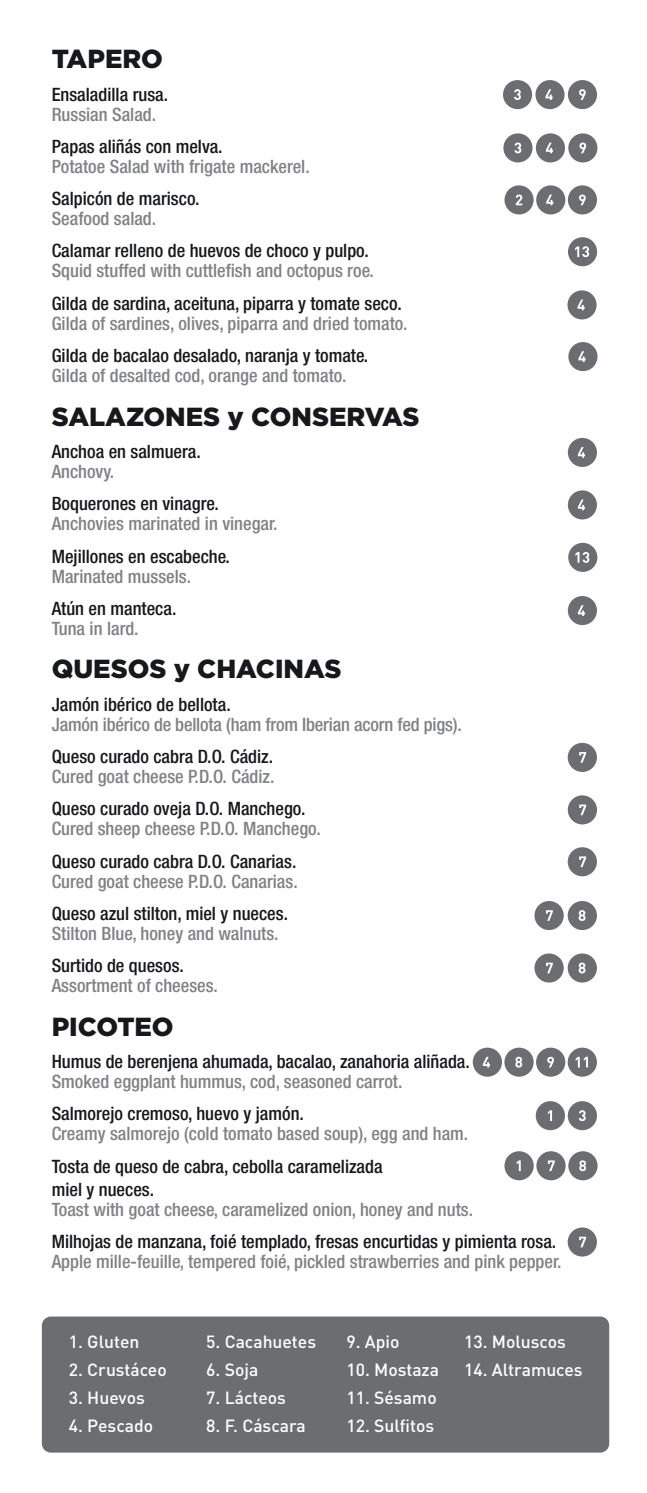
<style>
.page{position:relative;width:647px;height:1493px;background:#fff}
.page>*{position:absolute;margin:0;border:0;box-sizing:border-box;transform-origin:0 0}
.t1{font:900 26.12px "Gotham";color:#16181b}
.t2{font:500 condensed 18.5px "Helvetica Neue LT Com";color:#808285}
.t3{font:500 condensed 18.5px/23px "Helvetica Neue LT Com";color:#16181b}
.t4{font:500 17.5px "DIN Pro";color:#fff}
</style>
<div class="page">
<div style="left:535px;top:80px;width:29px;height:29px;background:#6c6d70;border-radius:50%"></div>
<svg style="left:545px;top:89px;width:7px;height:11px"></svg>
<div style="left:567px;top:80px;width:29px;height:29px;background:#6c6d70;border-radius:50%"></div>
<svg style="left:579px;top:89px;width:6px;height:11px"></svg>
<div style="left:502px;top:80px;width:29px;height:29px;background:#6c6d70;border-radius:50%"></div>
<svg style="left:514px;top:89px;width:6px;height:11px"></svg>
<div style="left:535px;top:133px;width:29px;height:29px;background:#6c6d70;border-radius:50%"></div>
<svg style="left:545px;top:143px;width:7px;height:10px"></svg>
<div style="left:568px;top:133px;width:29px;height:30px;background:#6c6d70;border-radius:50%"></div>
<svg style="left:579px;top:143px;width:6px;height:10px"></svg>
<div style="left:503px;top:133px;width:29px;height:29px;background:#6c6d70;border-radius:50%"></div>
<svg style="left:514px;top:143px;width:7px;height:10px"></svg>
<div style="left:504px;top:185px;width:29px;height:29px;background:#6c6d70;border-radius:50%"></div>
<svg style="left:515px;top:195px;width:7px;height:10px"></svg>
<div style="left:536px;top:185px;width:29px;height:29px;background:#6c6d70;border-radius:50%"></div>
<svg style="left:546px;top:195px;width:7px;height:10px"></svg>
<div style="left:567px;top:185px;width:29px;height:30px;background:#6c6d70;border-radius:50%"></div>
<svg style="left:579px;top:195px;width:6px;height:10px"></svg>
<div style="left:567px;top:237px;width:29px;height:29px;background:#6c6d70;border-radius:50%"></div>
<svg style="left:575px;top:246px;width:13px;height:11px"></svg>
<div style="left:567px;top:290px;width:29px;height:29px;background:#6c6d70;border-radius:50%"></div>
<svg style="left:577px;top:300px;width:7px;height:10px"></svg>
<div style="left:568px;top:342px;width:29px;height:29px;background:#6c6d70;border-radius:50%"></div>
<svg style="left:578px;top:351px;width:7px;height:11px"></svg>
<div style="left:567px;top:438px;width:29px;height:29px;background:#6c6d70;border-radius:50%"></div>
<svg style="left:577px;top:447px;width:7px;height:11px"></svg>
<div style="left:567px;top:490px;width:29px;height:29px;background:#6c6d70;border-radius:50%"></div>
<svg style="left:577px;top:500px;width:7px;height:10px"></svg>
<div style="left:567px;top:596px;width:29px;height:29px;background:#6c6d70;border-radius:50%"></div>
<svg style="left:577px;top:605px;width:7px;height:11px"></svg>
<div style="left:568px;top:543px;width:29px;height:29px;background:#6c6d70;border-radius:50%"></div>
<svg style="left:575px;top:552px;width:14px;height:11px"></svg>
<div style="left:534px;top:901px;width:29px;height:29px;background:#6c6d70;border-radius:50%"></div>
<svg style="left:546px;top:910px;width:6px;height:11px"></svg>
<div style="left:567px;top:901px;width:29px;height:29px;background:#6c6d70;border-radius:50%"></div>
<svg style="left:578px;top:910px;width:7px;height:11px"></svg>
<div style="left:567px;top:847px;width:29px;height:29px;background:#6c6d70;border-radius:50%"></div>
<svg style="left:579px;top:856px;width:6px;height:11px"></svg>
<div style="left:567px;top:795px;width:29px;height:29px;background:#6c6d70;border-radius:50%"></div>
<svg style="left:579px;top:805px;width:6px;height:10px"></svg>
<div style="left:567px;top:743px;width:29px;height:29px;background:#6c6d70;border-radius:50%"></div>
<svg style="left:579px;top:752px;width:6px;height:11px"></svg>
<div style="left:534px;top:953px;width:29px;height:30px;background:#6c6d70;border-radius:50%"></div>
<svg style="left:546px;top:963px;width:6px;height:10px"></svg>
<div style="left:567px;top:953px;width:29px;height:30px;background:#6c6d70;border-radius:50%"></div>
<svg style="left:578px;top:963px;width:7px;height:10px"></svg>
<div style="left:472px;top:1048px;width:29px;height:29px;background:#6c6d70;border-radius:50%"></div>
<svg style="left:482px;top:1057px;width:7px;height:10px"></svg>
<div style="left:535px;top:1048px;width:30px;height:29px;background:#6c6d70;border-radius:50%"></div>
<svg style="left:547px;top:1057px;width:6px;height:11px"></svg>
<div style="left:567px;top:1048px;width:29px;height:29px;background:#6c6d70;border-radius:50%"></div>
<svg style="left:575px;top:1057px;width:12px;height:11px"></svg>
<div style="left:504px;top:1048px;width:29px;height:29px;background:#6c6d70;border-radius:50%"></div>
<svg style="left:515px;top:1057px;width:7px;height:11px"></svg>
<div style="left:535px;top:1101px;width:29px;height:29px;background:#6c6d70;border-radius:50%"></div>
<svg style="left:547px;top:1110px;width:4px;height:11px"></svg>
<div style="left:567px;top:1101px;width:29px;height:29px;background:#6c6d70;border-radius:50%"></div>
<svg style="left:579px;top:1110px;width:6px;height:11px"></svg>
<div style="left:536px;top:1151px;width:29px;height:29px;background:#6c6d70;border-radius:50%"></div>
<svg style="left:547px;top:1160px;width:7px;height:11px"></svg>
<div style="left:568px;top:1151px;width:29px;height:29px;background:#6c6d70;border-radius:50%"></div>
<svg style="left:579px;top:1160px;width:6px;height:11px"></svg>
<div style="left:504px;top:1151px;width:29px;height:29px;background:#6c6d70;border-radius:50%"></div>
<svg style="left:516px;top:1160px;width:4px;height:11px"></svg>
<div style="left:567px;top:1227px;width:29px;height:30px;background:#6c6d70;border-radius:50%"></div>
<svg style="left:579px;top:1237px;width:6px;height:10px"></svg>
<div style="left:42px;top:1317px;width:566px;height:136px;background:#6c6d70;border-radius:9px"></div>
<h1 class="t1" style="left:52px;top:44px;width:113px">TAPERO</h1>
<p class="t3" style="left:52px;top:82px;width:118px">Ensaladilla rusa.</p>
<p class="t2" style="left:52px;top:103px;width:106px">Russian Salad.</p>
<p class="t3" style="left:52px;top:135px;width:172px">Papas aliñás con melva.</p>
<p class="t2" style="left:52px;top:155px;width:259px">Potatoe Salad with frigate mackerel.</p>
<p class="t3" style="left:52px;top:187px;width:149px">Salpicón de marisco.</p>
<p class="t2" style="left:52px;top:208px;width:106px">Seafood salad.</p>
<p class="t3" style="left:52px;top:239px;width:318px">Calamar relleno de huevos de choco y pulpo.</p>
<p class="t2" style="left:52px;top:260px;width:323px">Squid stuffed with cuttlefish and octopus roe.</p>
<p class="t3" style="left:52px;top:292px;width:351px">Gilda de sardina, aceituna, piparra y tomate seco.</p>
<p class="t2" style="left:52px;top:312px;width:357px">Gilda of sardines, olives, piparra and dried tomato.</p>
<p class="t3" style="left:52px;top:344px;width:318px">Gilda de bacalao desalado, naranja y tomate.</p>
<p class="t2" style="left:52px;top:364px;width:296px">Gilda of desalted cod, orange and tomato.</p>
<h1 class="t1" style="left:52px;top:401px;width:369px">SALAZONES y CONSERVAS</h1>
<p class="t3" style="left:52px;top:440px;width:150px">Anchoa en salmuera.</p>
<p class="t2" style="left:52px;top:460px;width:64px">Anchovy.</p>
<p class="t3" style="left:52px;top:492px;width:168px">Boquerones en vinagre.</p>
<p class="t2" style="left:52px;top:513px;width:227px">Anchovies marinated in vinegar.</p>
<p class="t3" style="left:52px;top:544px;width:180px">Mejillones en escabeche.</p>
<p class="t2" style="left:52px;top:565px;width:141px">Marinated mussels.</p>
<p class="t3" style="left:52px;top:597px;width:126px">Atún en manteca.</p>
<p class="t2" style="left:52px;top:617px;width:88px">Tuna in lard.</p>
<h1 class="t1" style="left:52px;top:654px;width:291px">QUESOS y CHACINAS</h1>
<p class="t3" style="left:52px;top:693px;width:180px">Jamón ibérico de bellota.</p>
<p class="t2" style="left:52px;top:713px;width:411px">Jamón ibérico de bellota (ham from Iberian acorn fed pigs).</p>
<p class="t3" style="left:52px;top:745px;width:223px">Queso curado cabra D.O. Cádiz.</p>
<p class="t2" style="left:52px;top:765px;width:224px">Cured goat cheese P.D.O. Cádiz.</p>
<p class="t3" style="left:52px;top:797px;width:255px">Queso curado oveja D.O. Manchego.</p>
<p class="t2" style="left:52px;top:818px;width:270px">Cured sheep cheese P.D.O. Manchego.</p>
<p class="t3" style="left:52px;top:849px;width:246px">Queso curado cabra D.O. Canarias.</p>
<p class="t2" style="left:52px;top:870px;width:247px">Cured goat cheese P.D.O. Canarias.</p>
<p class="t3" style="left:52px;top:902px;width:238px">Queso azul stilton, miel y nueces.</p>
<p class="t2" style="left:52px;top:922px;width:228px">Stilton Blue, honey and walnuts.</p>
<p class="t3" style="left:52px;top:954px;width:134px">Surtido de quesos.</p>
<p class="t2" style="left:52px;top:975px;width:168px">Assortment of cheeses.</p>
<h1 class="t1" style="left:52px;top:1011px;width:123px">PICOTEO</h1>
<p class="t3" style="left:52px;top:1050px;width:419px">Humus de berenjena ahumada, bacalao, zanahoria aliñada.</p>
<p class="t2" style="left:52px;top:1070px;width:352px">Smoked eggplant hummus, cod, seasoned carrot.</p>
<p class="t3" style="left:52px;top:1102px;width:254px">Salmorejo cremoso, huevo y jamón.</p>
<p class="t2" style="left:52px;top:1123px;width:418px">Creamy salmorejo (cold tomato based soup), egg and ham.</p>
<p class="t3" style="left:52px;top:1154px;width:332px">Tosta de queso de cabra, cebolla caramelizada miel y nueces.</p>
<p class="t2" style="left:52px;top:1198px;width:422px">Toast with goat cheese, caramelized onion, honey and nuts.</p>
<p class="t3" style="left:52px;top:1230px;width:506px">Milhojas de manzana, foié templado, fresas encurtidas y pimienta rosa.</p>
<p class="t2" style="left:52px;top:1250px;width:511px">Apple mille-feuille, tempered foié, pickled strawberries and pink pepper.</p>
<p class="t4" style="left:69px;top:1330px;width:72px">1. Gluten</p>
<p class="t4" style="left:69px;top:1358px;width:99px">2. Crustáceo</p>
<p class="t4" style="left:69px;top:1386px;width:77px">3. Huevos</p>
<p class="t4" style="left:69px;top:1414px;width:86px">4. Pescado</p>
<p class="t4" style="left:206px;top:1330px;width:111px">5. Cacahuetes</p>
<p class="t4" style="left:206px;top:1358px;width:54px">6. Soja</p>
<p class="t4" style="left:206px;top:1386px;width:81px">7. Lácteos</p>
<p class="t4" style="left:206px;top:1414px;width:101px">8. F. Cáscara</p>
<p class="t4" style="left:346px;top:1329px;width:55px">9. Apio</p>
<p class="t4" style="left:346px;top:1358px;width:94px">10. Mostaza</p>
<p class="t4" style="left:346px;top:1386px;width:92px">11. Sésamo</p>
<p class="t4" style="left:346px;top:1414px;width:89px">12. Sulfitos</p>
<p class="t4" style="left:464px;top:1329px;width:103px">13. Moluscos</p>
<p class="t4" style="left:464px;top:1358px;width:120px">14. Altramuces</p>
</div>
